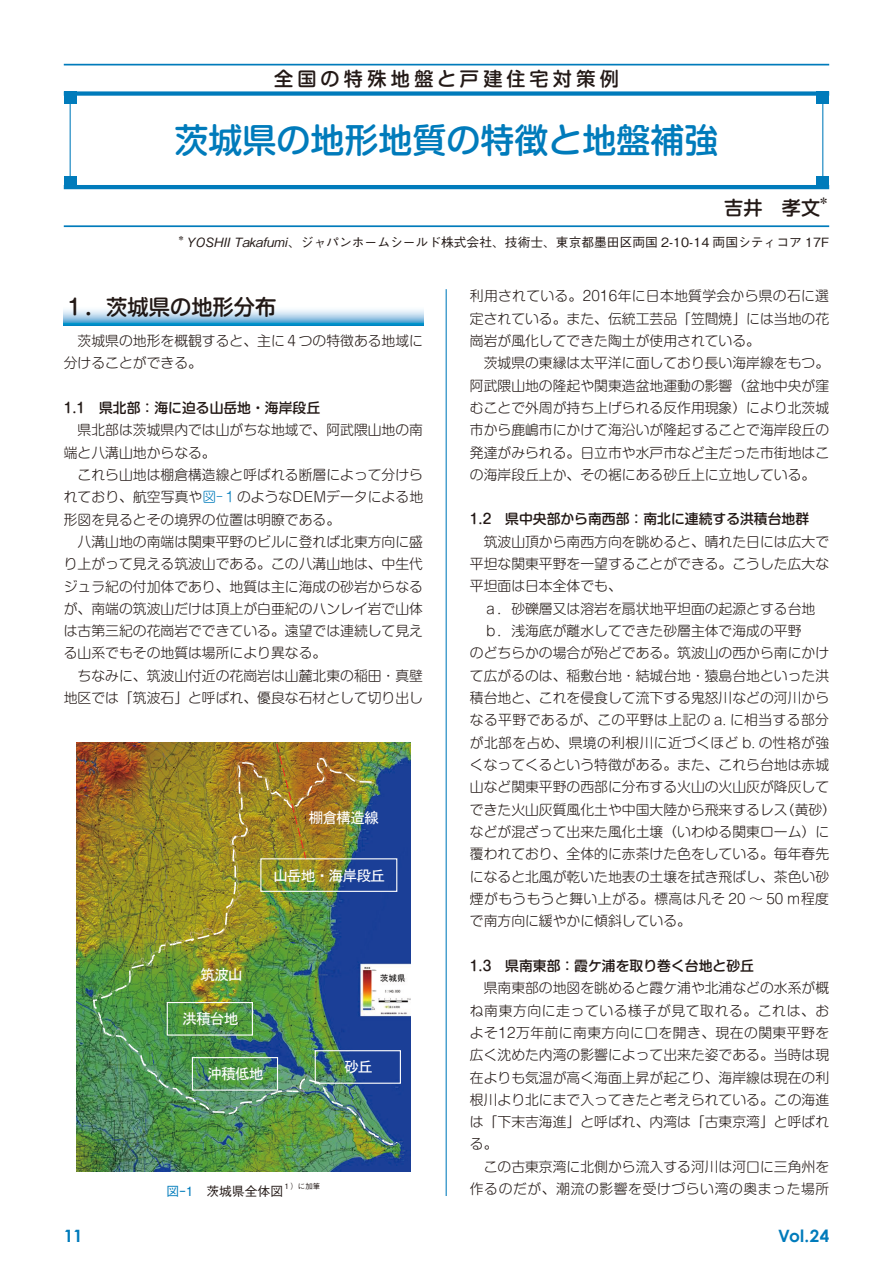
<style>
.page{position:relative;width:893px;height:1263px;background:#fff}
.page>*{position:absolute;margin:0;border:0;box-sizing:border-box;transform-origin:0 0}
.t1{font:500 34.05px "Shin M Go Pro";color:#007bbb}
.t2{font:500 21.3px "Shin M Go Pro";color:#231916}
.t3{font:500 19.2px "Shin M Go Pro";letter-spacing:.215em;color:#231916}
.t4{font:700 16.95px "Century Gothic";letter-spacing:.005em;color:#007bbb}
.t5{font:15px "MS Gothic";letter-spacing:-.07em;color:#fff}
.t6{font:300 13.8px/22.4px "Shin M Go Pro";color:#231916;text-align:justify}
.t7{font:500 13.8px "Shin M Go Pro";color:#231916}
.t8{font:300 13.8px "Shin M Go Pro";letter-spacing:.03em;color:#231916}
.t9{font:300 13.8px "Shin M Go Pro";letter-spacing:.025em;color:#231916}
.t10{font:500 12.75px "Gothic BBB Pro";color:#231916}
.t11{font:500 12.75px "Gothic BBB Pr 6";color:#231916}
.t12{font:500 11.1px "Shin M Go Pro";color:#231916}
.t13{font:500 7.5px "Gothic BBB Pr 6";color:#231916}
.t14{font:500 7.5px "Gothic BBB Pro";color:#231916}
.s1{color:#007bbb}
</style>
<div class="page">
<hr style="left:64px;top:225px;width:765px;height:2px;background:#007bbb">
<hr style="left:64px;top:185px;width:765px;height:4px;background:#007bbb">
<hr style="left:64px;top:64px;width:765px;height:1px;background:#007bbb">
<div style="left:64px;top:91px;width:765px;height:5px;background:#007bbb"></div>
<hr style="left:446px;top:289px;width:1px;height:907px;background:#007bbb">
<div style="left:816px;top:91px;width:13px;height:13px;background:#007bbb"></div>
<div style="left:64px;top:91px;width:13px;height:13px;background:#007bbb"></div>
<div style="left:64px;top:176px;width:13px;height:13px;background:#007bbb"></div>
<div style="left:816px;top:176px;width:13px;height:13px;background:#007bbb"></div>
<hr style="left:822px;top:98px;width:1px;height:85px;background:#007bbb">
<hr style="left:70px;top:98px;width:1px;height:85px;background:#007bbb">
<svg style="left:64px;top:309px;width:359px;height:17px;background:#8fc6e4"></svg>
<img style="left:77px;top:742px;width:333px;height:429px">
<div style="left:315px;top:1050px;width:86px;height:34px;border:1px solid #fff"></div>
<img style="left:92px;top:742px;width:306px;height:404px">
<h3 class="t3" style="left:274px;top:63px;width:346px">全国の特殊地盤と戸建住宅対策例</h3>
<h1 class="t1" style="left:174px;top:113px;width:546px">茨城県の地形地質の特徴と地盤補強</h1>
<h3 class="t3" style="left:724px;top:192px;width:98px">吉井　孝文</h3>
<p class="t12" style="left:818px;top:192px;width:13px">＊</p>
<p class="t14" style="left:178px;top:232px;width:9px">＊</p>
<p class="t10" style="left:187px;top:232px;width:644px">YOSHII Takafumi、ジャパンホームシールド株式会社、技術士、東京都墨田区両国 2-10-14 両国シティコア 17F</p>
<h2 class="t2" style="left:64px;top:290px;width:214px">１．茨城県の地形分布</h2>
<p class="t6" style="left:64px;top:328px;width:361px">　茨城県の地形を概観すると、主に４つの特徴ある地域に分けることができる。</p>
<p class="t7" style="left:64px;top:396px;width:258px">1.1　県北部：海に迫る山岳地・海岸段丘</p>
<p class="t6" style="left:64px;top:417px;width:361px;text-indent:14px">県北部は茨城県内では山がちな地域で、阿武隈山地の南端と八溝山地からなる。</p>
<p class="t6" style="left:64px;top:462px;width:361px;text-indent:14px">これら山地は棚倉構造線と呼ばれる断層によって分けられており、航空写真や<span class="s1">図–１</span>のようなDEMデータによる地形図を見るとその境界の位置は明瞭である。</p>
<p class="t6" style="left:64px;top:529px;width:361px;text-indent:14px">八溝山地の南端は関東平野のビルに登れば北東方向に盛り上がって見える筑波山である。この八溝山地は、中生代ジュラ紀の付加体であり、地質は主に海成の砂岩からなるが、南端の筑波山だけは頂上が白亜紀のハンレイ岩で山体は古第三紀の花崗岩でできている。遠望では連続して見える山系でもその地質は場所により異なる。</p>
<p class="t6" style="left:64px;top:663px;width:361px;text-align:right">ちなみに、筑波山付近の花崗岩は山麓北東の稲田・真壁地区では「筑波石」と呼ばれ、優良な石材として切り出し</p>
<p class="t5" style="left:309px;top:810px;width:72px">棚倉構造線</p>
<p class="t5" style="left:273px;top:868px;width:114px">山岳地・海岸段丘</p>
<p class="t5" style="left:200px;top:967px;width:44px">筑波山</p>
<p class="t5" style="left:182px;top:1011px;width:58px">洪積台地</p>
<p class="t5" style="left:207px;top:1066px;width:58px">沖積低地</p>
<p class="t5" style="left:344px;top:1059px;width:30px">砂丘</p>
<p class="t11" style="left:167px;top:1180px;width:118px"><span class="s1">図–1</span>　茨城県全体図</p>
<p class="t13" style="left:283px;top:1180px;width:39px">１）に加筆</p>
<p class="t6" style="left:470px;top:283px;width:361px">利用されている。2016年に日本地質学会から県の石に選定されている。また、伝統工芸品「笠間焼」には当地の花崗岩が風化してできた陶土が使用されている。</p>
<p class="t6" style="left:470px;top:350px;width:361px;text-indent:14px">茨城県の東縁は太平洋に面しており長い海岸線をもつ。阿武隈山地の隆起や関東造盆地運動の影響（盆地中央が窪むことで外周が持ち上げられる反作用現象）により北茨城市から鹿嶋市にかけて海沿いが隆起することで海岸段丘の発達がみられる。日立市や水戸市など主だった市街地はこの海岸段丘上か、その裾にある砂丘上に立地している。</p>
<p class="t7" style="left:470px;top:508px;width:341px">1.2　県中央部から南西部：南北に連続する洪積台地群</p>
<p class="t6" style="left:470px;top:529px;width:361px;text-indent:14px">筑波山頂から南西方向を眺めると、晴れた日には広大で平坦な関東平野を一望することができる。こうした広大な平坦面は日本全体でも、</p>
<p class="t6" style="left:484px;top:596px;width:333px">ａ．砂礫層又は溶岩を扇状地平坦面の起源とする台地</p>
<p class="t6" style="left:484px;top:618px;width:319px">ｂ．浅海底が離水してできた砂層主体で海成の平野</p>
<p class="t6" style="left:470px;top:640px;width:361px">のどちらかの場合が殆どである。筑波山の西から南にかけ</p>
<p class="t6" style="left:470px;top:663px;width:361px">て広がるのは、稲敷台地・結城台地・猿島台地といった洪</p>
<p class="t6" style="left:470px;top:685px;width:361px">積台地と、これを侵食して流下する鬼怒川などの河川から</p>
<p class="t8" style="left:470px;top:709px;width:361px">なる平野であるが、この平野は上記の a. に相当する部分</p>
<p class="t9" style="left:470px;top:731px;width:361px">が北部を占め、県境の利根川に近づくほど b. の性格が強</p>
<p class="t6" style="left:470px;top:752px;width:361px">くなってくるという特徴がある。また、これら台地は赤城</p>
<p class="t6" style="left:470px;top:774px;width:361px">山など関東平野の西部に分布する火山の火山灰が降灰して</p>
<p class="t6" style="left:470px;top:797px;width:368px">できた火山灰質風化土や中国大陸から飛来するレス（黄砂）</p>
<p class="t6" style="left:470px;top:819px;width:361px">などが混ざって出来た風化土壌（いわゆる関東ローム）に</p>
<p class="t6" style="left:470px;top:841px;width:361px">覆われており、全体的に赤茶けた色をしている。毎年春先</p>
<p class="t6" style="left:470px;top:863px;width:361px">になると北風が乾いた地表の土壌を拭き飛ばし、茶色い砂</p>
<p class="t8" style="left:470px;top:887px;width:361px">煙がもうもうと舞い上がる。標高は凡そ 20 ～ 50 ｍ程度</p>
<p class="t6" style="left:470px;top:908px;width:223px">で南方向に緩やかに傾斜している。</p>
<p class="t7" style="left:470px;top:954px;width:286px">1.3　県南東部：霞ケ浦を取り巻く台地と砂丘</p>
<p class="t6" style="left:470px;top:975px;width:361px;text-indent:14px">県南東部の地図を眺めると霞ケ浦や北浦などの水系が概ね南東方向に走っている様子が見て取れる。これは、およそ12万年前に南東方向に口を開き、現在の関東平野を広く沈めた内湾の影響によって出来た姿である。当時は現在よりも気温が高く海面上昇が起こり、海岸線は現在の利根川より北にまで入ってきたと考えられている。この海進は「下末吉海進」と呼ばれ、内湾は「古東京湾」と呼ばれる。</p>
<p class="t6" style="left:470px;top:1154px;width:361px;text-align:right">この古東京湾に北側から流入する河川は河口に三角州を作るのだが、潮流の影響を受けづらい湾の奥まった場所</p>
<p class="t4" style="left:64px;top:1223px;width:21px">11</p>
<p class="t4" style="left:778px;top:1223px;width:53px">Vol.24</p>
</div>
